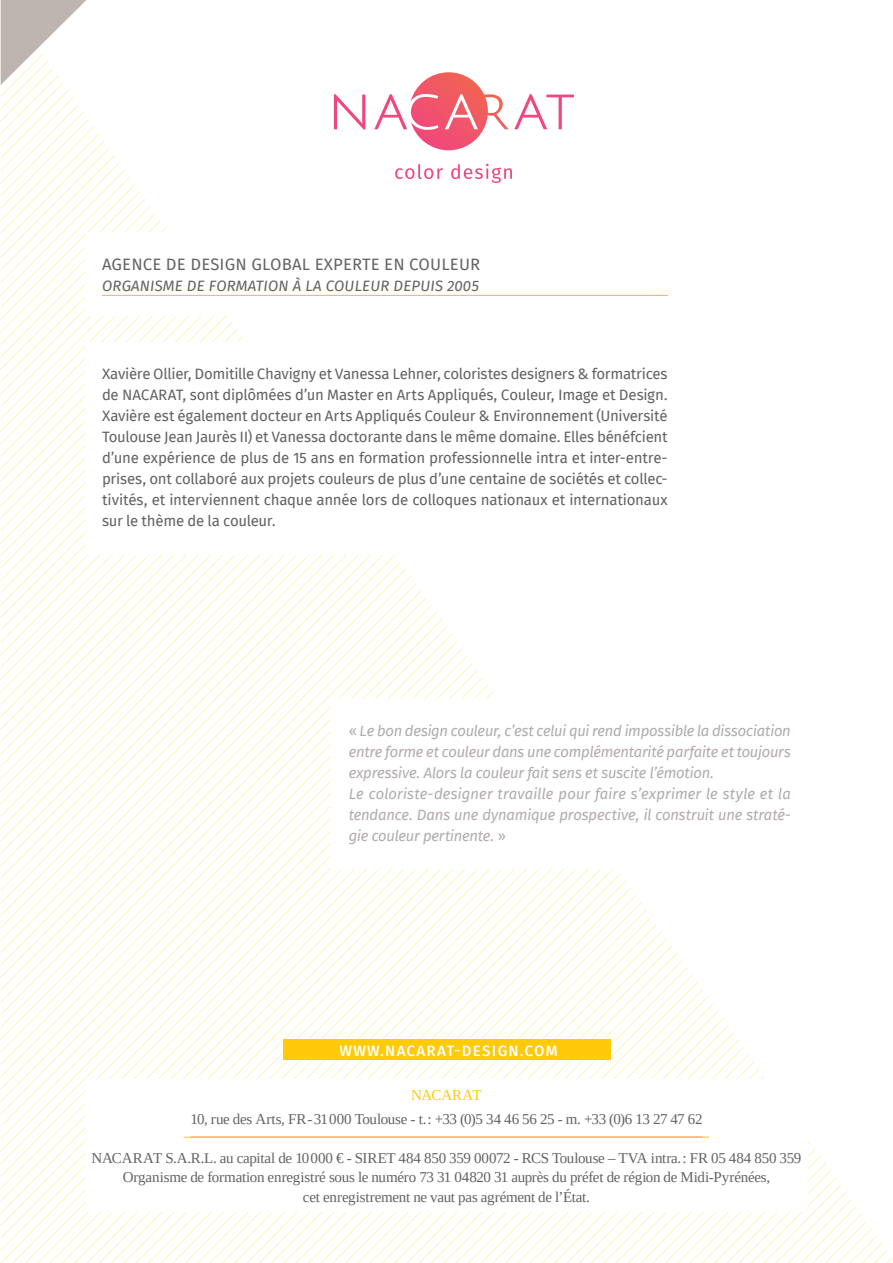
<style>
.page{position:relative;width:893px;height:1263px;background:#fff}
.page>*{position:absolute;margin:0;border:0;box-sizing:border-box;transform-origin:0 0}
.N4-Sous_titres{font:16.5px "Fira Sans";letter-spacing:.01em;color:#636366}
.N6-Textes_justifiés{font:15px/21px "Fira Sans";letter-spacing:-.02em;color:#636366;text-align:justify}
.N6-Textes_justifiés-2{font:italic 15px/21px "Fira Sans";letter-spacing:-.015em;color:#b4abad;text-align:justify}
.N6-Textes_justifiés-3{font:15px "Tinos";letter-spacing:-.015em;color:#636366}
.N4-Sous_titres-2{font:italic 15px "Fira Sans";letter-spacing:.01em;color:#636366}
.t1{font:500 15px "Fira Sans";letter-spacing:.085em;color:#fff}
.N6-Textes_justifiés-4{font:15px "Tinos";letter-spacing:-.02em;color:#feca0a}
.s1{font-style:normal}
</style>
<div class="page">
<svg style="left:1px;top:735px;width:327px;height:528px"></svg>
<svg style="left:12px;top:742px;width:319px;height:521px"></svg>
<svg style="left:25px;top:750px;width:306px;height:513px"></svg>
<svg style="left:37px;top:757px;width:294px;height:506px"></svg>
<svg style="left:49px;top:764px;width:282px;height:499px"></svg>
<svg style="left:62px;top:771px;width:269px;height:492px"></svg>
<svg style="left:74px;top:779px;width:257px;height:484px"></svg>
<svg style="left:86px;top:786px;width:245px;height:477px"></svg>
<svg style="left:99px;top:793px;width:232px;height:470px"></svg>
<svg style="left:111px;top:800px;width:220px;height:463px"></svg>
<svg style="left:123px;top:808px;width:208px;height:455px"></svg>
<svg style="left:136px;top:815px;width:195px;height:448px"></svg>
<svg style="left:148px;top:822px;width:183px;height:441px"></svg>
<svg style="left:160px;top:829px;width:171px;height:434px"></svg>
<svg style="left:172px;top:837px;width:159px;height:426px"></svg>
<svg style="left:185px;top:844px;width:146px;height:419px"></svg>
<svg style="left:197px;top:851px;width:134px;height:412px"></svg>
<svg style="left:209px;top:858px;width:122px;height:405px"></svg>
<svg style="left:222px;top:866px;width:391px;height:397px"></svg>
<svg style="left:234px;top:873px;width:387px;height:390px"></svg>
<svg style="left:246px;top:880px;width:380px;height:383px"></svg>
<svg style="left:259px;top:887px;width:372px;height:376px"></svg>
<svg style="left:271px;top:895px;width:365px;height:368px"></svg>
<svg style="left:283px;top:902px;width:359px;height:361px"></svg>
<svg style="left:296px;top:909px;width:351px;height:354px"></svg>
<svg style="left:308px;top:916px;width:344px;height:347px"></svg>
<svg style="left:320px;top:924px;width:337px;height:339px"></svg>
<svg style="left:332px;top:931px;width:330px;height:332px"></svg>
<svg style="left:345px;top:938px;width:322px;height:325px"></svg>
<svg style="left:357px;top:945px;width:315px;height:318px"></svg>
<svg style="left:369px;top:953px;width:308px;height:310px"></svg>
<svg style="left:382px;top:960px;width:300px;height:303px"></svg>
<svg style="left:394px;top:967px;width:294px;height:296px"></svg>
<svg style="left:406px;top:974px;width:287px;height:289px"></svg>
<svg style="left:419px;top:982px;width:279px;height:281px"></svg>
<svg style="left:431px;top:989px;width:272px;height:274px"></svg>
<svg style="left:443px;top:996px;width:265px;height:267px"></svg>
<svg style="left:455px;top:1003px;width:258px;height:260px"></svg>
<svg style="left:468px;top:1011px;width:250px;height:252px"></svg>
<svg style="left:480px;top:1018px;width:243px;height:245px"></svg>
<svg style="left:492px;top:1025px;width:237px;height:238px"></svg>
<svg style="left:505px;top:1032px;width:229px;height:231px"></svg>
<svg style="left:517px;top:1040px;width:222px;height:223px"></svg>
<svg style="left:529px;top:1047px;width:215px;height:216px"></svg>
<svg style="left:542px;top:1054px;width:350px;height:209px"></svg>
<svg style="left:1px;top:0;width:211px;height:506px"></svg>
<div style="left:85px;top:342px;width:600px;height:213px;background:#fff"></div>
<div style="left:332px;top:699px;width:476px;height:169px;background:#fff"></div>
<div style="left:85px;top:233px;width:600px;height:83px;background:#fff"></div>
<div style="left:85px;top:1080px;width:723px;height:132px;background:#fff"></div>
<hr style="left:102px;top:295px;width:566px;height:1px;background:#feca0a">
<hr style="left:184px;top:1137px;width:525px;height:1px;background:#feca0a">
<div style="left:283px;top:1039px;width:327px;height:21px;background:#feca0a"></div>
<svg style="left:334px;top:94px;width:31px;height:36px"></svg>
<svg style="left:374px;top:72px;width:200px;height:78px"></svg>
<svg style="left:395px;top:164px;width:117px;height:19px"></svg>
<p class="N4-Sous_titres" style="left:102px;top:252px;width:380px">AGENCE DE DESIGN GLOBAL EXPERTE EN COULEUR</p>
<p class="N4-Sous_titres-2" style="left:102px;top:275px;width:378px">ORGANISME DE FORMATION À LA COULEUR DEPUIS 2005</p>
<p class="N6-Textes_justifiés" style="left:102px;top:364px;width:567px">Xavière Ollier, Domitille Chavigny et Vanessa Lehner, coloristes designers &amp; formatrices de NACARAT, sont diplômées d’un Master en Arts Appliqués, Couleur, Image et Design.<br>Xavière est également docteur en Arts Appliqués Couleur &amp; Environnement (Université Toulouse Jean Jaurès II) et Vanessa doctorante dans le même domaine. Elles bénéfcient d’une expérience de plus de 15 ans en formation professionnelle intra et inter-entre&shy;prises, ont collaboré aux projets couleurs de plus d’une centaine de sociétés et collec&shy;tivités, et interviennent chaque année lors de colloques nationaux et internationaux sur le thème de la couleur.</p>
<p class="N6-Textes_justifiés-2" style="left:349px;top:721px;width:444px"><span class="s1">«</span> Le bon design couleur, c’est celui qui rend impossible la dissociation entre forme et couleur dans une complémentarité parfaite et toujours expressive. Alors la couleur fait sens et suscite l’émotion.</p>
<p class="N6-Textes_justifiés-2" style="left:349px;top:784px;width:444px">Le coloriste-designer travaille pour faire s’exprimer le style et la tendance. Dans une dynamique prospective, il construit une straté&shy;gie couleur pertinente. <span class="s1">»</span></p>
<p class="t1" style="left:339px;top:1040px;width:220px">WWW.NACARAT-DESIGN.COM</p>
<p class="N6-Textes_justifiés-4" style="left:411px;top:1085px;width:72px">NACARAT</p>
<p class="N6-Textes_justifiés-3" style="left:190px;top:1109px;width:514px">10, rue des Arts, FR-31000 Toulouse - t.: +33 (0)5 34 46 56 25 - m. +33 (0)6 13 27 47 62</p>
<p class="N6-Textes_justifiés-3" style="left:92px;top:1148px;width:711px">NACARAT S.A.R.L. au capital de 10000 € - SIRET 484 850 359 00072 - RCS Toulouse – TVA intra.: FR 05 484 850 359</p>
<p class="N6-Textes_justifiés-3" style="left:123px;top:1168px;width:649px">Organisme de formation enregistré sous le numéro 73 31 04820 31 auprès du préfet de région de Midi-Pyrénées,</p>
<p class="N6-Textes_justifiés-3" style="left:303px;top:1187px;width:289px">cet enregistrement ne vaut pas agrément de l’État.</p>
</div>
